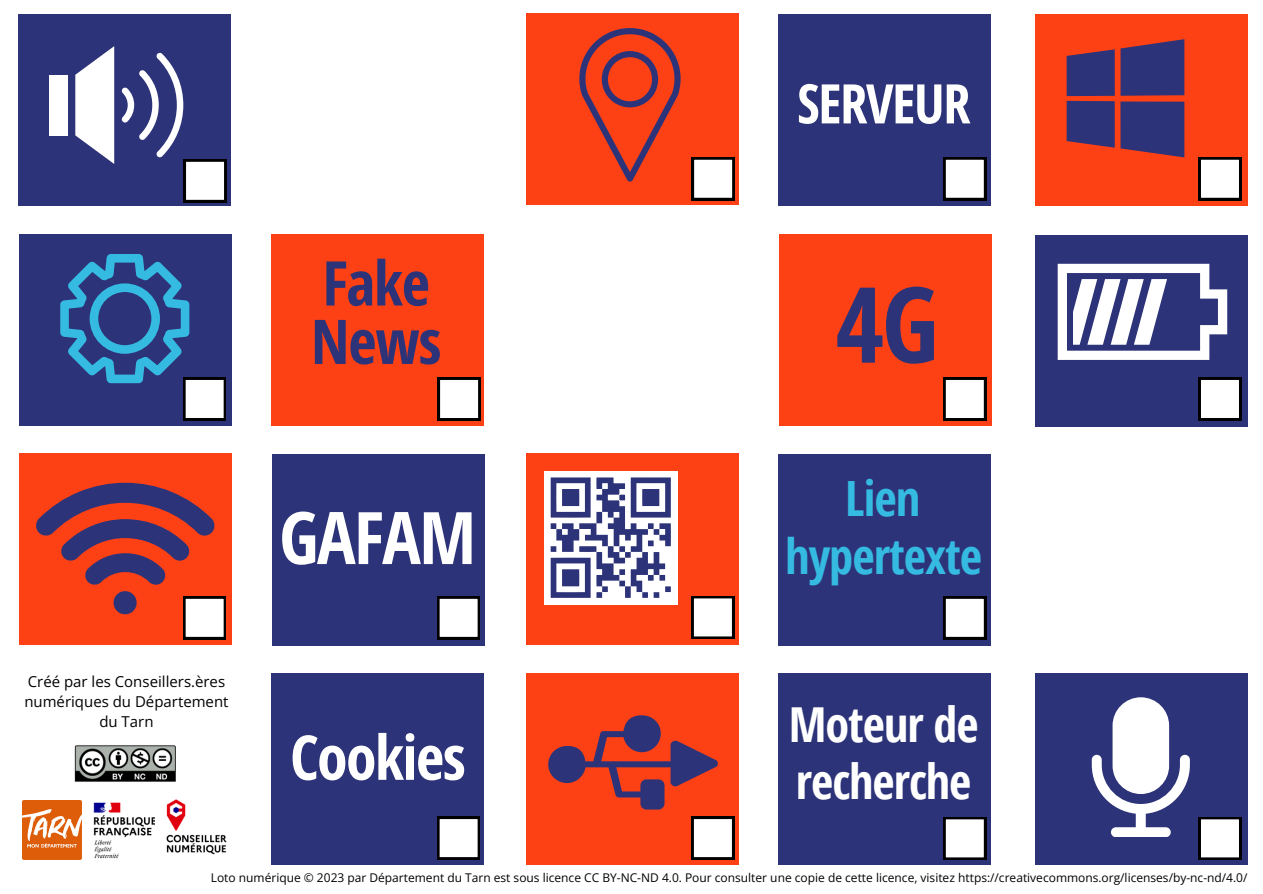
<style>
.page{position:relative;width:1263px;height:894px;background:#fff}
.page>*{position:absolute;margin:0;border:0;box-sizing:border-box;transform-origin:0 0}
.t1{font:700 105px "Open Sans Condensed";color:#2d3379}
.t2{font:700 72.45px "Open Sans Condensed";letter-spacing:-.02em;color:#fff}
.t3{font:700 61.65px/58.3px "Open Sans Condensed";letter-spacing:-.02em;color:#2d3379}
.t4{font:700 61.65px "Open Sans Condensed";letter-spacing:-.025em;color:#fff}
.t5{font:700 54.6px "Open Sans Condensed";letter-spacing:-.025em;color:#fff}
.t6{font:700 48.6px/58.3px "Open Sans Condensed";letter-spacing:-.02em;color:#35bbe1;text-align:center}
.t7{font:700 48.15px/57.3px "Open Sans Condensed";letter-spacing:-.02em;color:#fff}
.t8{font:15px/20.2px "Open Sans";color:#000;text-align:center}
.t9{font:12px "Open Sans";color:#000}
</style>
<div class="page">
<div style="left:1035px;top:14px;width:212px;height:192px;background:#fd4114"></div>
<div style="left:19px;top:234px;width:212px;height:191px;background:#2d3379"></div>
<div style="left:19px;top:453px;width:212px;height:192px;background:#fd4114"></div>
<div style="left:19px;top:14px;width:212px;height:192px;background:#2d3379"></div>
<div style="left:778px;top:14px;width:212px;height:191px;background:#2d3379"></div>
<div style="left:526px;top:14px;width:212px;height:191px;background:#fd4114"></div>
<div style="left:272px;top:234px;width:212px;height:191px;background:#fd4114"></div>
<div style="left:1035px;top:235px;width:212px;height:191px;background:#2d3379"></div>
<div style="left:779px;top:234px;width:212px;height:192px;background:#fd4114"></div>
<div style="left:778px;top:454px;width:212px;height:191px;background:#2d3379"></div>
<div style="left:272px;top:454px;width:212px;height:191px;background:#2d3379"></div>
<div style="left:526px;top:453px;width:212px;height:192px;background:#fd4114"></div>
<div style="left:526px;top:673px;width:212px;height:191px;background:#fd4114"></div>
<div style="left:272px;top:673px;width:212px;height:191px;background:#2d3379"></div>
<div style="left:778px;top:673px;width:212px;height:191px;background:#2d3379"></div>
<div style="left:1035px;top:673px;width:212px;height:191px;background:#2d3379"></div>
<svg style="left:36px;top:482px;width:179px;height:103px"></svg>
<svg style="left:114px;top:591px;width:23px;height:23px"></svg>
<svg style="left:548px;top:715px;width:170px;height:94px"></svg>
<svg style="left:1058px;top:264px;width:169px;height:96px"></svg>
<svg style="left:579px;top:28px;width:102px;height:154px"></svg>
<svg style="left:1092px;top:697px;width:98px;height:139px"></svg>
<svg style="left:1199px;top:157px;width:42px;height:43px;background:#ccc"></svg>
<svg style="left:943px;top:157px;width:43px;height:43px;background:#c7c7c7"></svg>
<svg style="left:692px;top:157px;width:42px;height:43px;background:#ccc"></svg>
<svg style="left:438px;top:377px;width:42px;height:43px;background:#ccc"></svg>
<svg style="left:943px;top:377px;width:43px;height:43px;background:#c7c7c7"></svg>
<svg style="left:1199px;top:377px;width:42px;height:43px;background:#ccc"></svg>
<svg style="left:943px;top:596px;width:43px;height:43px;background:#c7c7c7"></svg>
<svg style="left:692px;top:596px;width:42px;height:42px;background:#d0d0d0"></svg>
<svg style="left:437px;top:596px;width:43px;height:43px;background:#c7c7c7"></svg>
<svg style="left:437px;top:816px;width:43px;height:43px;background:#c7c7c7"></svg>
<svg style="left:692px;top:816px;width:42px;height:43px;background:#ccc"></svg>
<svg style="left:943px;top:817px;width:43px;height:42px;background:#ccc"></svg>
<svg style="left:1199px;top:817px;width:42px;height:42px;background:#d0d0d0"></svg>
<svg style="left:183px;top:596px;width:43px;height:43px;background:#c7c7c7"></svg>
<svg style="left:75px;top:46px;width:39px;height:118px"></svg>
<div style="left:49px;top:75px;width:19px;height:60px;background:#fff"></div>
<svg style="left:122px;top:52px;width:104px;height:150px"></svg>
<div style="left:544px;top:470px;width:134px;height:134px;background:#fff"></div>
<svg style="left:551px;top:477px;width:120px;height:120px"></svg>
<svg style="left:1067px;top:39px;width:117px;height:118px"></svg>
<svg style="left:60px;top:254px;width:166px;height:166px"></svg>
<img style="left:81px;top:800px;width:74px;height:60px">
<img style="left:74px;top:745px;width:102px;height:37px">
<img style="left:166px;top:799px;width:61px;height:56px">
<img style="left:23px;top:800px;width:58px;height:59px">
<h3 class="t3" style="left:311px;top:252px;width:132px">Fake<br>News</h3>
<p class="t8" style="left:24px;top:670px;width:206px">Créé par les Conseillers.ères numériques du Département du Tarn</p>
<h4 class="t2" style="left:279px;top:486px;width:198px">GAFAM</h4>
<p class="t4" style="left:290px;top:713px;width:177px">Cookies</p>
<p class="t5" style="left:797px;top:65px;width:175px">SERVEUR</p>
<p class="t1" style="left:835px;top:250px;width:105px">4G</p>
<p class="t6" style="left:785px;top:467px;width:199px">Lien hypertexte</p>
<p class="t7" style="left:789px;top:694px;width:191px">Moteur de recherche</p>
<h2 class="t9" style="left:211px;top:869px;width:1038px">Loto numérique © 2023 par Département du Tarn est sous licence CC BY-NC-ND 4.0. Pour consulter une copie de cette licence, visitez https://creativecommons.org/licenses/by-nc-nd/4.0/</h2>
</div>
